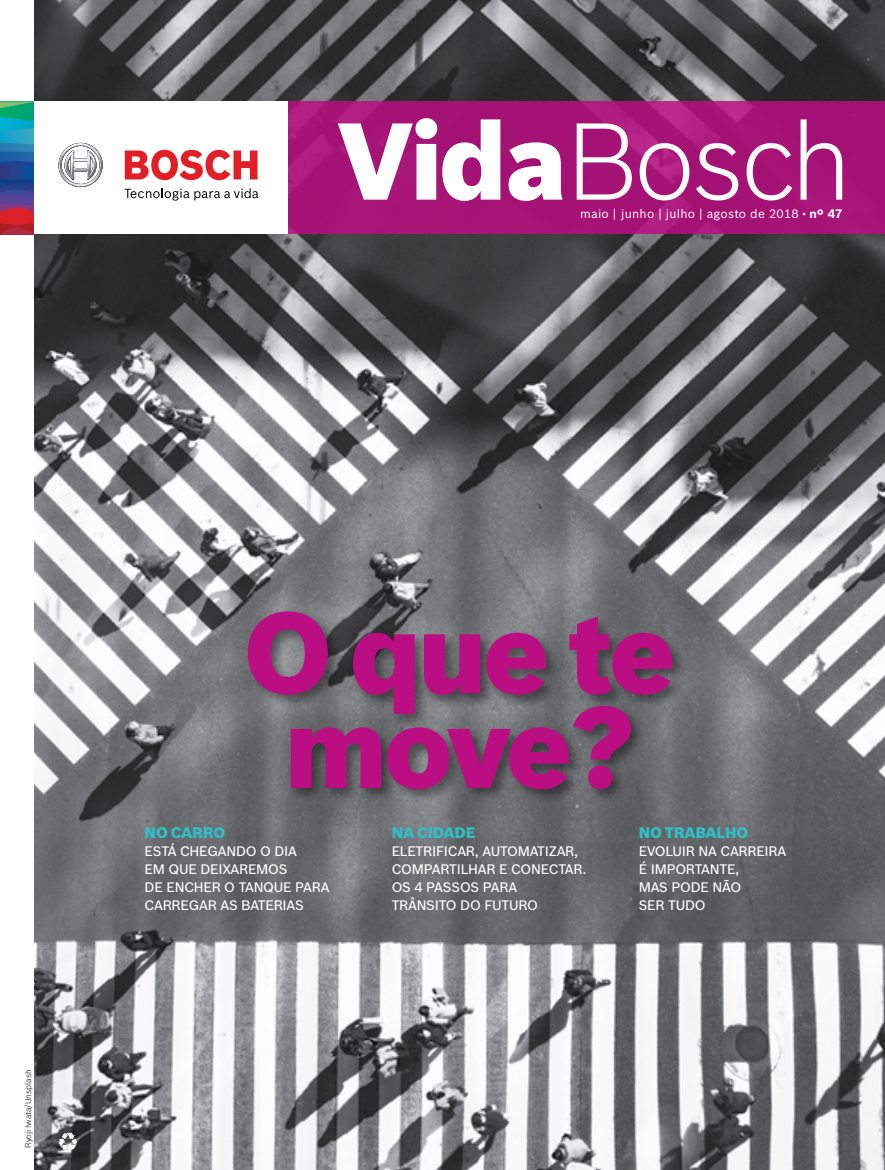
<style>
.page{position:relative;width:885px;height:1170px;background:#fff}
.page>*{position:absolute;margin:0;border:0;box-sizing:border-box;transform-origin:0 0}
.t1{font:900 112.8px/94.5px "Bosch Sans";letter-spacing:-.045em;color:#ba0e82;text-align:center}
.t2{font:300 106.5px "Bosch Sans";letter-spacing:-.035em;color:#fff}
.t3{font:900 15px "Bosch Sans";letter-spacing:-.02em;color:#2fbfc8}
.t4{font:500 13.5px/18px "Bosch Sans";letter-spacing:-.02em;color:#fff}
.t5{font:12px "Bosch Sans";letter-spacing:.02em;color:#fff}
.t6{font:300 8.25px "Bosch Sans";color:#000}
.s1{font-weight:900}
.s2{font-weight:300}
.s3{font-weight:700}
</style>
<div class="page">
<img style="left:34px;top:0;width:850px;height:1169px">
<div style="left:287px;top:101px;width:597px;height:133px;background:#a51376"></div>
<svg style="left:59px;top:1132px;width:18px;height:17px"></svg>
<svg style="left:0;top:101px;width:34px;height:133px;background:#456387"></svg>
<div style="left:247px;top:609px;width:439px;height:193px;background:#000;opacity:.4"></div>
<div style="left:34px;top:101px;width:254px;height:133px;background:#fff"></div>
<svg style="left:58px;top:143px;width:45px;height:44px"></svg>
<svg style="left:125px;top:150px;width:132px;height:30px"></svg>
<svg style="left:124px;top:188px;width:134px;height:12px"></svg>
<h2 class="t2" style="left:339px;top:86px;width:514px"><span class="s1">Vida</span>Bosch</h2>
<p class="t5" style="left:580px;top:204px;width:264px">maio | junho | julho | agosto de 2018 <span class="s2">•</span> <span class="s3">nº 47</span></p>
<p class="t6" style="left:22px;top:1147px;width:80px;rotate:-90deg">Ryoji Iwata/Unsplash</p>
<h1 class="t1" style="left:243px;top:598px;width:434px">O que te move?</h1>
<p class="t3" style="left:145px;top:821px;width:82px">NO CARRO</p>
<p class="t4" style="left:145px;top:841px;width:186px">ESTÁ CHEGANDO O DIA<br>EM QUE DEIXAREMOS<br>DE ENCHER O TANQUE PARA<br>CARREGAR AS BATERIAS</p>
<p class="t3" style="left:391px;top:821px;width:85px">NA CIDADE</p>
<p class="t4" style="left:391px;top:841px;width:196px">ELETRIFICAR, AUTOMATIZAR,<br>COMPARTILHAR E CONECTAR.<br>OS 4 PASSOS PARA<br>TRÂNSITO DO FUTURO</p>
<p class="t3" style="left:638px;top:821px;width:111px">NO TRABALHO</p>
<p class="t4" style="left:638px;top:841px;width:149px">EVOLUIR NA CARREIRA<br>É IMPORTANTE,<br>MAS PODE NÃO<br>SER TUDO</p>
</div>
